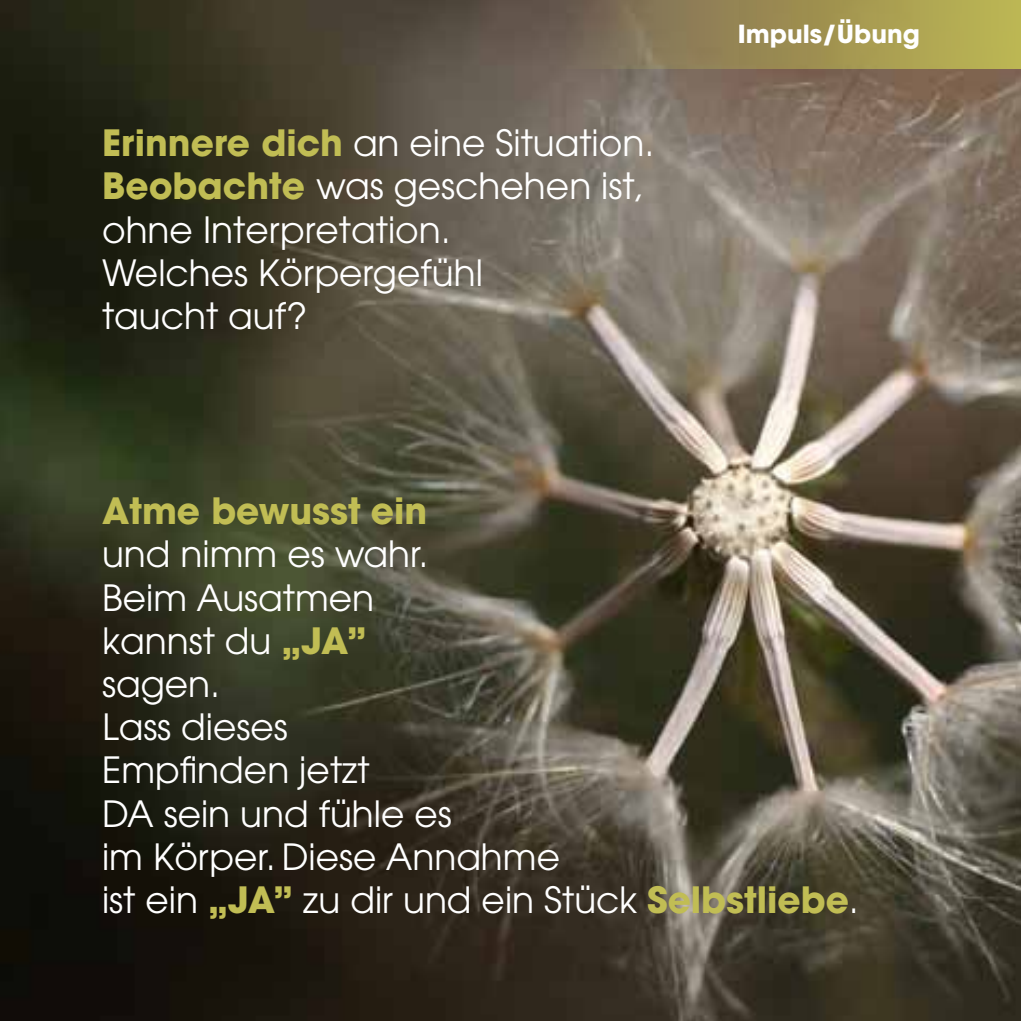
<style>
.page{position:relative;width:1021px;height:1021px;background:#fff}
.page>*{position:absolute;margin:0;border:0;box-sizing:border-box;transform-origin:0 0}
.t1{font:36px/43.2px "Avant Garde";color:#fff}
.t2{font:700 36px "Avant Garde";color:#c1bd54}
.t3{font:700 24.6px "Avant Garde";color:#fff}
.s1{font-weight:700;color:#c1bd54}
</style>
<div class="page">
<img style="left:0;top:0;width:1020px;height:1020px">
<div style="left:557px;top:0;width:463px;height:68px;background:linear-gradient(to right,#746357,#c0b751)"></div>
<p class="t1" style="left:102px;top:121px;width:553px"><span class="s1">Erinnere dich</span> an eine Situation.<br><span class="s1">Beobachte</span> was geschehen ist, ohne Interpretation.<br>Welches Körpergefühl<br>taucht auf?</p>
<p class="t3" style="left:737px;top:18px;width:183px">Impuls/Übung</p>
<p class="t2" style="left:102px;top:487px;width:326px">Atme bewusst ein</p>
<p class="t1" style="left:102px;top:532px;width:758px">und nimm es wahr.<br>Beim Ausatmen<br>kannst du <span class="s1">„ja”<br></span>sagen.<br>Lass dieses<br>Empfinden jetzt<br>DA sein und fühle es<br>im Körper. Diese Annahme<br>ist ein <span class="s1">„ja”</span> zu dir und ein Stück <span class="s1">Selbstliebe</span>.</p>
</div>
